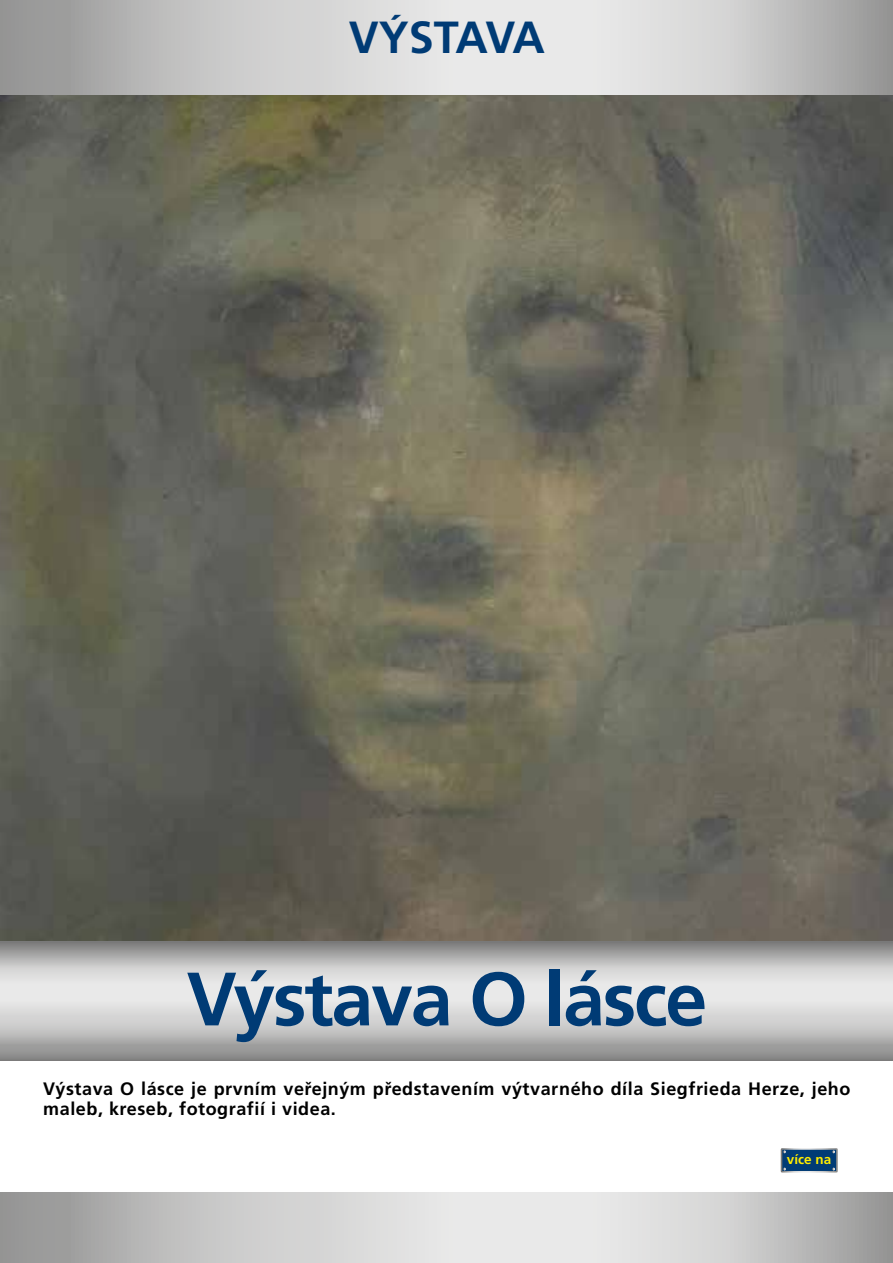
<style>
.page{position:relative;width:893px;height:1263px;background:#fff}
.page>*{position:absolute;margin:0;border:0;box-sizing:border-box;transform-origin:0 0}
.t1{font:700 75.45px "Frutiger CE";letter-spacing:-.03em;color:#003b75}
.t2{font:700 45px "Frutiger CE";letter-spacing:-.025em;color:#003b75}
.t3{font:700 18px/19.5px "Frutiger CE";letter-spacing:.03em;color:#000}
.t4{font:700 13.5px "Frutiger CE";color:#ffed00}
</style>
<div class="page">
<img style="left:0;top:95px;width:893px;height:846px">
<svg style="left:0;top:0;width:893px;height:95px;background:#cacaca"></svg>
<svg style="left:0;top:941px;width:893px;height:120px;background:#c1c1c1"></svg>
<svg style="left:0;top:1193px;width:893px;height:70px;background:#cacaca"></svg>
<div style="left:781px;top:1149px;width:56px;height:23px;background:#003b75"></div>
<div style="left:781px;top:1148px;width:57px;height:24px;border:2px solid #fff"></div>
<h2 class="t2" style="left:349px;top:12px;width:197px">VÝSTAVA</h2>
<h1 class="t1" style="left:187px;top:956px;width:522px">Výstava O lásce</h1>
<p class="t3" style="left:43px;top:1079px;width:809px">Výstava O lásce je prvním veřejným představením výtvarného díla Siegfrieda Herze, jeho maleb, kreseb, fotografií i videa.</p>
<p class="t4" style="left:787px;top:1152px;width:46px">více na</p>
</div>
